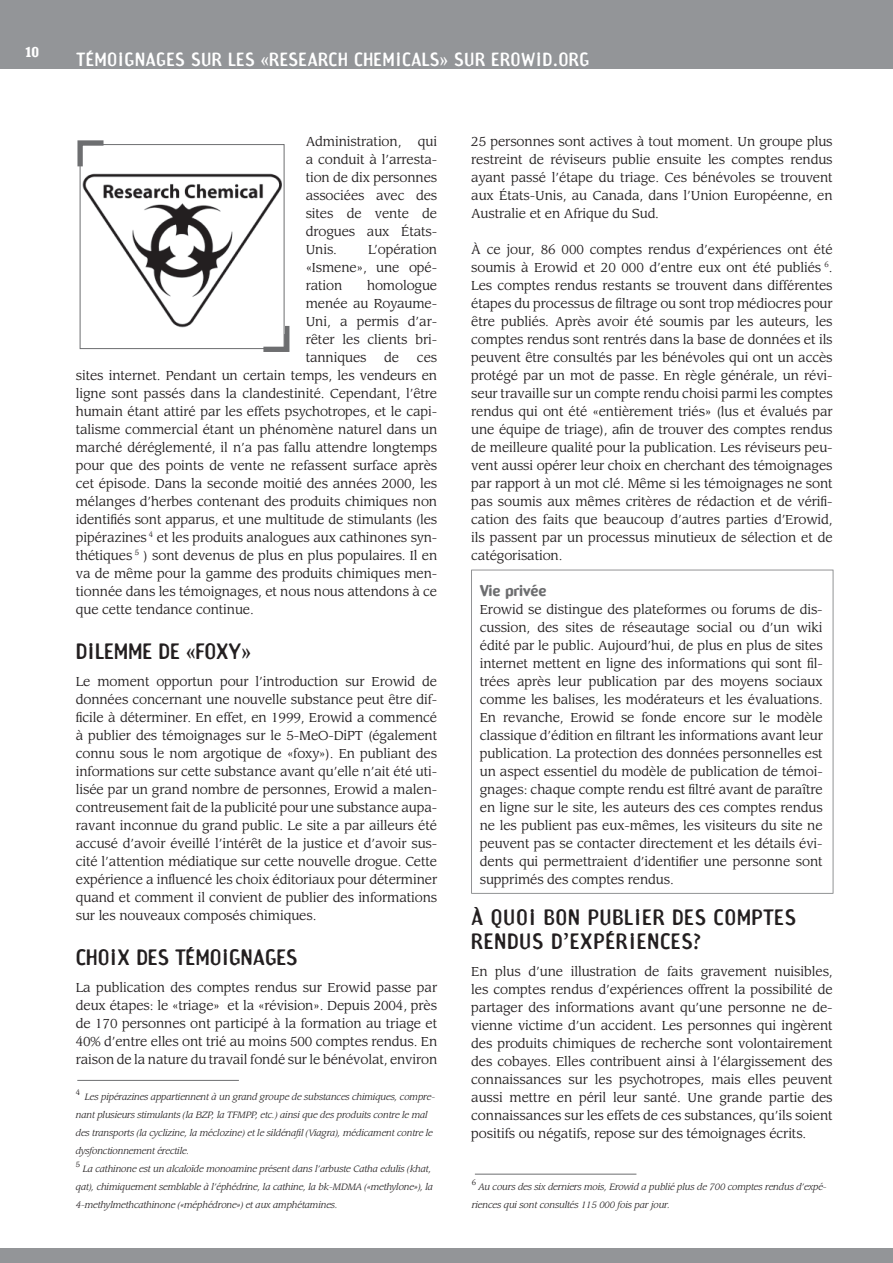
<style>
.page{position:relative;width:893px;height:1263px;background:#fff}
.page>*{position:absolute;margin:0;border:0;box-sizing:border-box;transform-origin:0 0}
.t1{font:21px/24px "Amoebia Sans";letter-spacing:.03em;color:#231f20}
.t2{font:21px "Amoebia Sans";color:#231f20}
.t3{font:18px "Amoebia Sans";letter-spacing:.02em;color:#fff}
.t4{font:700 15px "Amoebia";color:#6d6e70}
.t5{font:700 13.5px "Amoebia";color:#fff}
.t6{font:12.75px/18px "Leawood";letter-spacing:-.01em;color:#231f20;text-align:justify}
.t7{font:italic 9px/18px "Leawood";letter-spacing:-.01em;color:#231f20}
.t8{font:7.5px "Leawood";color:#231f20}
</style>
<div class="page">
<div style="left:0;top:0;width:893px;height:68px;background:#939598"></div>
<div style="left:0;top:1249px;width:893px;height:14px;background:#939598"></div>
<svg style="left:77px;top:140px;width:27px;height:32px"></svg>
<svg style="left:258px;top:321px;width:32px;height:31px"></svg>
<img style="left:79px;top:172px;width:203px;height:161px">
<div style="left:80px;top:144px;width:204px;height:205px;border:1px solid #6d6e70"></div>
<svg style="left:471px;top:570px;width:362px;height:324px"></svg>
<hr style="left:77px;top:1080px;width:162px;height:1px;background:#6d6e70">
<hr style="left:475px;top:1174px;width:161px;height:1px;background:#6d6e70">
<p class="t5" style="left:26px;top:46px;width:15px">10</p>
<h2 class="t3" style="left:77px;top:51px;width:514px">TÉMOIGNAGES SUR LES «RESEARCH CHEMICALS» SUR EROWID.ORG</h2>
<p class="t6" style="left:306px;top:133px;width:97px">Administration,</p>
<p class="t6" style="left:306px;top:133px;width:133px;text-indent:112px">qui a conduit à l’arresta&shy;tion de dix personnes associées avec des sites de vente de drogues aux États-Unis.</p>
<p class="t6" style="left:306px;top:241px;width:133px;text-indent:62px">L’opération «Ismene», une opé&shy;ration</p>
<p class="t6" style="left:306px;top:277px;width:133px;text-indent:61px">homologue menée au Royaume-Uni, a permis d’ar&shy;rêter les clients bri&shy;tanniques</p>
<p class="t6" style="left:384px;top:349px;width:16px">de</p>
<p class="t6" style="left:76px;top:349px;width:363px;text-indent:341px">ces sites internet. Pendant un certain temps, les vendeurs en ligne sont passés dans la clandestinité. Cependant, l’être humain étant attiré par les effets psychotropes, et le capi&shy;talisme commercial étant un phénomène naturel dans un marché déréglementé, il n’a pas fallu attendre longtemps pour que des points de vente ne refassent surface après cet épisode. Dans la seconde moitié des années 2000, les mélanges d’herbes contenant des produits chimiques non identifiés sont apparus, et une multitude de stimulants (les pipérazines <sup>4</sup> et les produits analogues aux cathinones syn&shy;thétiques <sup>5</sup> ) sont devenus de plus en plus populaires. Il en va de même pour la gamme des produits chimiques men&shy;tionnée dans les témoignages, et nous nous attendons à ce que cette tendance continue.</p>
<h1 class="t2" style="left:76px;top:641px;width:176px">DILEMME DE «FOXY»</h1>
<p class="t6" style="left:76px;top:673px;width:363px">Le moment opportun pour l’introduction sur Erowid de données concernant une nouvelle substance peut être dif&shy;ficile à déterminer. En effet, en 1999, Erowid a commencé à publier des témoignages sur le 5-MeO-DiPT (également connu sous le nom argotique de «foxy»). En publiant des informations sur cette substance avant qu’elle n’ait été uti&shy;lisée par un grand nombre de personnes, Erowid a malen&shy;contreusement fait de la publicité pour une substance aupa&shy;ravant inconnue du grand public. Le site a par ailleurs été accusé d’avoir éveillé l’intérêt de la justice et d’avoir sus&shy;cité l’attention médiatique sur cette nouvelle drogue. Cette expérience a influencé les choix éditoriaux pour déterminer quand et comment il convient de publier des informations sur les nouveaux composés chimiques.</p>
<h1 class="t2" style="left:76px;top:947px;width:223px">CHOIX DES TÉMOIGNAGES</h1>
<p class="t6" style="left:76px;top:979px;width:363px">La publication des comptes rendus sur Erowid passe par deux étapes: le «triage» et la «révision». Depuis 2004, près de 170 personnes ont participé à la formation au triage et 40% d’entre elles ont trié au moins 500 comptes rendus. En raison de la nature du travail fondé sur le bénévolat, environ</p>
<p class="t8" style="left:76px;top:1089px;width:6px">4</p>
<p class="t7" style="left:76px;top:1088px;width:361px;text-indent:9px">Les pipérazines appartiennent à un grand groupe de substances chimiques, compre&shy;nant plusieurs stimulants (la BZP, la TFMPP, etc.) ainsi que des produits contre le mal des transports (la cyclizine, la méclozine) et le sildénafil (Viagra), médicament contre le dysfonctionnement érectile.</p>
<p class="t8" style="left:76px;top:1161px;width:6px">5</p>
<p class="t7" style="left:76px;top:1160px;width:359px;text-indent:7px">La cathinone est un alcaloïde monoamine présent dans l’arbuste Catha edulis (khat, qat), chimiquement semblable à l’éphédrine, la cathine, la bk-MDMA («methylone»), la<br>4-methylmethcathinone («méphédrone») et aux amphétamines.</p>
<p class="t6" style="left:471px;top:133px;width:363px">25 personnes sont actives à tout moment. Un groupe plus restreint de réviseurs publie ensuite les comptes rendus ayant passé l’étape du triage. Ces bénévoles se trouvent aux États-Unis, au Canada, dans l’Union Européenne, en Australie et en Afrique du Sud.</p>
<p class="t6" style="left:471px;top:241px;width:363px">À ce jour, 86 000 comptes rendus d’expériences ont été soumis à Erowid et 20 000 d’entre eux ont été publiés <sup>6</sup>.<br>Les comptes rendus restants se trouvent dans différentes étapes du processus de filtrage ou sont trop médiocres pour être publiés. Après avoir été soumis par les auteurs, les comptes rendus sont rentrés dans la base de données et ils peuvent être consultés par les bénévoles qui ont un accès protégé par un mot de passe. En règle générale, un révi&shy;seur travaille sur un compte rendu choisi parmi les comptes rendus qui ont été «entièrement triés» (lus et évalués par une équipe de triage), afin de trouver des comptes rendus de meilleure qualité pour la publication. Les réviseurs peu&shy;vent aussi opérer leur choix en cherchant des témoignages par rapport à un mot clé. Même si les témoignages ne sont pas soumis aux mêmes critères de rédaction et de vérifi&shy;cation des faits que beaucoup d’autres parties d’Erowid, ils passent par un processus minutieux de sélection et de catégorisation.</p>
<p class="t4" style="left:480px;top:583px;width:68px">Vie privée</p>
<p class="t6" style="left:480px;top:601px;width:345px">Erowid se distingue des plateformes ou forums de dis&shy;cussion, des sites de réseautage social ou d’un wiki édité par le public. Aujourd’hui, de plus en plus de sites internet mettent en ligne des informations qui sont fil&shy;trées après leur publication par des moyens sociaux comme les balises, les modérateurs et les évaluations.<br>En revanche, Erowid se fonde encore sur le modèle classique d’édition en filtrant les informations avant leur publication. La protection des données personnelles est un aspect essentiel du modèle de publication de témoi&shy;gnages: chaque compte rendu est filtré avant de paraître en ligne sur le site, les auteurs des ces comptes rendus ne les publient pas eux-mêmes, les visiteurs du site ne peuvent pas se contacter directement et les détails évi&shy;dents qui permettraient d’identifier une personne sont supprimés des comptes rendus.</p>
<h1 class="t1" style="left:471px;top:907px;width:326px">À QUOI BON PUBLIER DES COMPTES<br>RENDUS D’EXPÉRIENCES?</h1>
<p class="t6" style="left:471px;top:964px;width:363px">En plus d’une illustration de faits gravement nuisibles, les comptes rendus d’expériences offrent la possibilité de partager des informations avant qu’une personne ne de&shy;vienne victime d’un accident. Les personnes qui ingèrent des produits chimiques de recherche sont volontairement des cobayes. Elles contribuent ainsi à l’élargissement des connaissances sur les psychotropes, mais elles peuvent aussi mettre en péril leur santé. Une grande partie des connaissances sur les effets de ces substances, qu’ils soient positifs ou négatifs, repose sur des témoignages écrits.</p>
<p class="t8" style="left:472px;top:1179px;width:6px">6</p>
<p class="t7" style="left:472px;top:1178px;width:356px;text-indent:7px">Au cours des six derniers mois, Erowid a publié plus de 700 comptes rendus d’expé&shy;riences qui sont consultés 115 000 fois par jour.</p>
</div>
